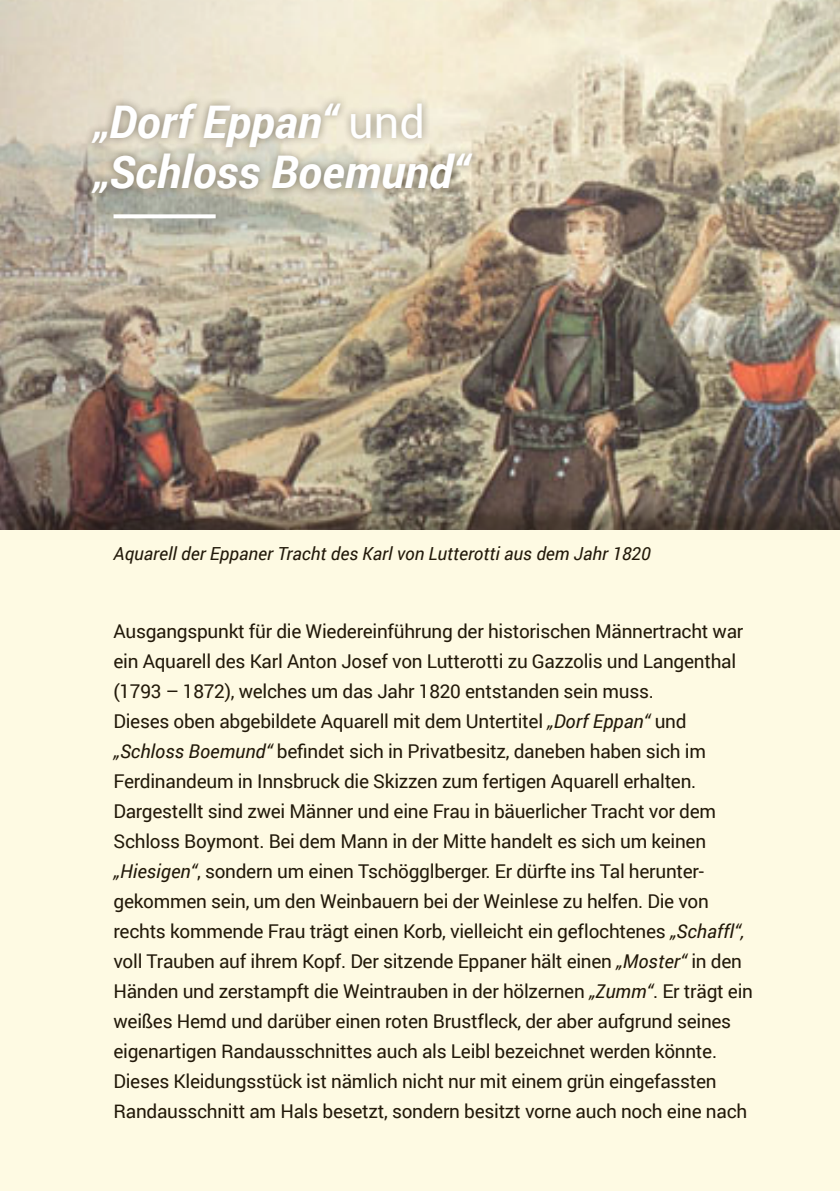
<style>
.page{position:relative;width:840px;height:1191px;background:#fff}
.page>*{position:absolute;margin:0;border:0;box-sizing:border-box;transform-origin:0 0}
.t1{font:italic 700 45px/50.4px "Roboto";color:#fff}
.t2{font:19px/30px "Roboto";letter-spacing:-.015em;color:#22190a}
.t3{font:italic 18px "Roboto";color:#22190a}
.s1{font-weight:400;font-style:normal}
.s2{font-style:italic}
</style>
<div class="page">
<img style="left:0;top:411px;width:839px;height:92px">
<div style="left:0;top:503px;width:839px;height:688px;background:#22190a;opacity:.35"></div>
<div style="left:0;top:531px;width:839px;height:660px;background:#fefae3"></div>
<img style="left:0;top:0;width:839px;height:411px">
<div style="left:84px;top:94px;width:396px;height:108px;background:#22190a;opacity:.5"></div>
<h1 class="t1" style="left:94px;top:95px;width:376px">„Dorf Eppan“ <span class="s1">und </span>„Schloss Boemund“</h1>
<p class="t3" style="left:113px;top:541px;width:538px">Aquarell der Eppaner Tracht des Karl von Lutterotti aus dem Jahr 1820</p>
<p class="t2" style="left:113px;top:615px;width:640px">Ausgangspunkt für die Wiedereinführung der historischen Männertracht war ein Aquarell des Karl Anton Josef von Lutterotti zu Gazzolis und Langenthal (1793 – 1872), welches um das Jahr 1820 entstanden sein muss.<br>Dieses oben abgebildete Aquarell mit dem Untertitel <span class="s2">„Dorf Eppan“</span> und <span class="s2">„Schloss Boemund“</span> befindet sich in Privatbesitz, daneben haben sich im Ferdinandeum in Innsbruck die Skizzen zum fertigen Aquarell erhalten.<br>Dargestellt sind zwei Männer und eine Frau in bäuerlicher Tracht vor dem Schloss Boymont. Bei dem Mann in der Mitte handelt es sich um keinen <span class="s2">„Hiesigen“</span>, sondern um einen Tschögglberger. Er dürfte ins Tal herunter&shy;gekommen sein, um den Weinbauern bei der Weinlese zu helfen. Die von rechts kommende Frau trägt einen Korb, vielleicht ein geflochtenes <span class="s2">„Schaffl“, </span>voll Trauben auf ihrem Kopf. Der sitzende Eppaner hält einen <span class="s2">„Moster“</span> in den Händen und zerstampft die Weintrauben in der hölzernen <span class="s2">„Zumm“</span>. Er trägt ein weißes Hemd und darüber einen roten Brustfleck, der aber aufgrund seines eigenartigen Randausschnittes auch als Leibl bezeichnet werden könnte.<br>Dieses Kleidungsstück ist nämlich nicht nur mit einem grün eingefassten Randausschnitt am Hals besetzt, sondern besitzt vorne auch noch eine nach</p>
</div>
